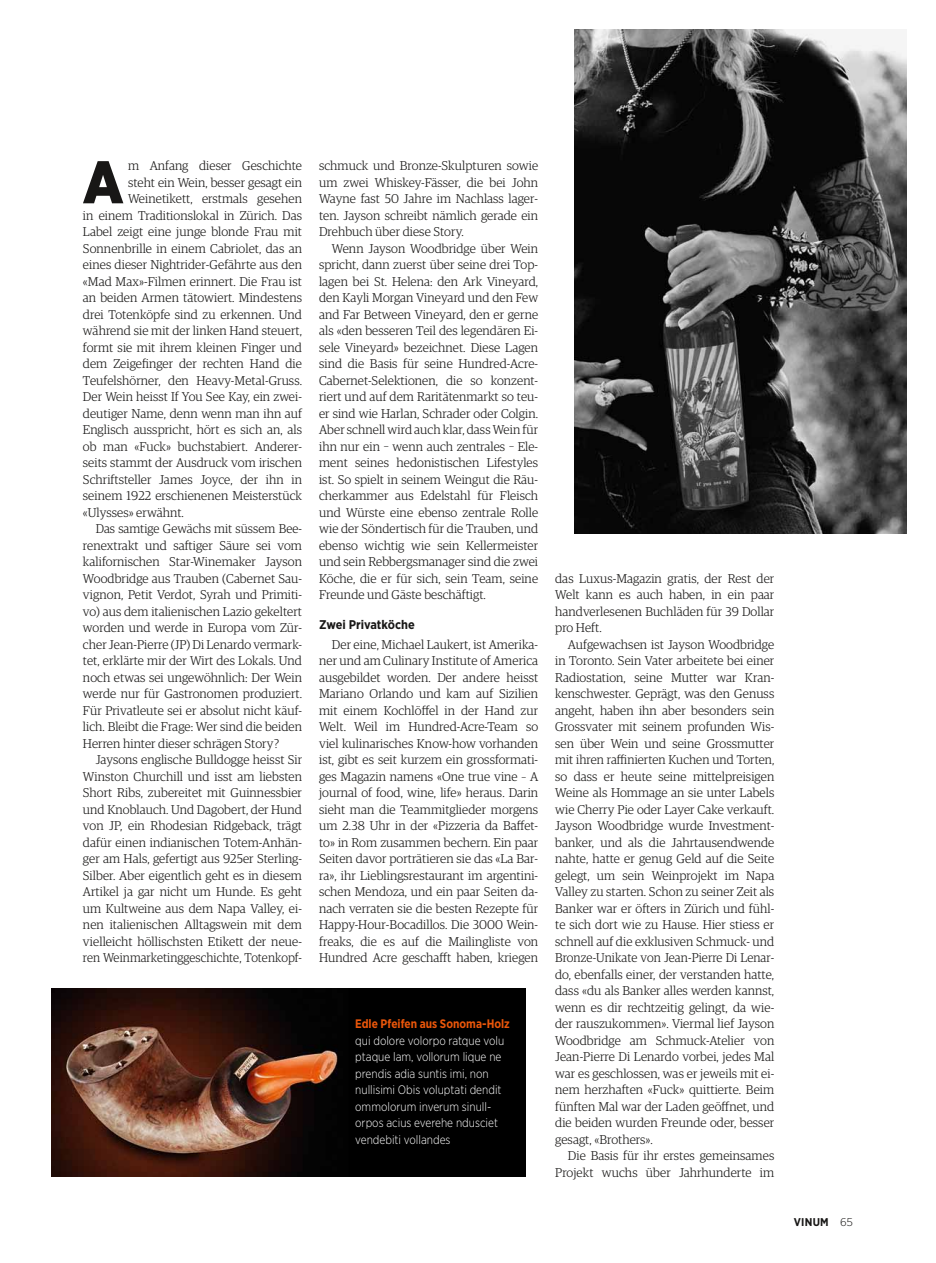
<style>
.page{position:relative;width:936px;height:1263px;background:#fff}
.page>*{position:absolute;margin:0;border:0;box-sizing:border-box;transform-origin:0 0}
.t1{font:900 59.85px "Gotham Narrow";color:#181716}
.t2{font:300 12.75px/16.5px "Guardian Egyp";letter-spacing:.005em;color:#181716;text-align:justify}
.t3{font:700 12.6px "Gotham Narrow";letter-spacing:-.005em;color:#181716}
.t4{font:300 12.3px/16.5px "Gotham Narrow";color:#fff;scale:.95 1}
.t5{font:700 12.3px "Gotham Narrow";color:#ea560a;scale:.95 1}
.t6{font:700 11.25px "Gotham Narrow";color:#181716}
.t7{font:300 11.25px "Gotham Narrow";color:#181716;scale:1.1 1}
</style>
<div class="page">
<img style="left:574px;top:30px;width:332px;height:503px">
<img style="left:51px;top:989px;width:474px;height:188px">
<h1 class="t1" style="left:83px;top:143px;width:42px">A</h1>
<p class="t2" style="left:128px;top:157px;width:175px">m Anfang dieser Geschichte</p>
<p class="t2" style="left:128px;top:173px;width:175px">steht ein Wein, besser gesagt ein</p>
<p class="t2" style="left:128px;top:190px;width:175px">Weinetikett, erstmals gesehen</p>
<p class="t2" style="left:83px;top:206px;width:220px">in einem Traditionslokal in Zürich. Das</p>
<p class="t2" style="left:83px;top:223px;width:220px">Label zeigt eine junge blonde Frau mit</p>
<p class="t2" style="left:83px;top:239px;width:220px">Sonnenbrille in einem Cabriolet, das an</p>
<p class="t2" style="left:83px;top:256px;width:220px">eines dieser Nightrider-Gefährte aus den</p>
<p class="t2" style="left:83px;top:272px;width:220px">«Mad Max»-Filmen erinnert. Die Frau ist</p>
<p class="t2" style="left:83px;top:289px;width:220px">an beiden Armen tätowiert. Mindestens</p>
<p class="t2" style="left:83px;top:305px;width:220px">drei Totenköpfe sind zu erkennen. Und</p>
<p class="t2" style="left:83px;top:322px;width:220px">während sie mit der linken Hand steuert,</p>
<p class="t2" style="left:83px;top:338px;width:220px">formt sie mit ihrem kleinen Finger und</p>
<p class="t2" style="left:83px;top:355px;width:220px">dem Zeigefinger der rechten Hand die</p>
<p class="t2" style="left:83px;top:371px;width:220px">Teufelshörner, den Heavy-Metal-Gruss.</p>
<p class="t2" style="left:83px;top:388px;width:220px">Der Wein heisst If You See Kay, ein zwei-</p>
<p class="t2" style="left:83px;top:404px;width:220px">deutiger Name, denn wenn man ihn auf</p>
<p class="t2" style="left:83px;top:421px;width:221px">Englisch ausspricht, hört es sich an, als</p>
<p class="t2" style="left:83px;top:437px;width:220px">ob man «Fuck» buchstabiert. Anderer-</p>
<p class="t2" style="left:83px;top:454px;width:220px">seits stammt der Ausdruck vom irischen</p>
<p class="t2" style="left:83px;top:470px;width:220px">Schriftsteller James Joyce, der ihn in</p>
<p class="t2" style="left:83px;top:487px;width:220px">seinem 1922 erschienenen Meisterstück</p>
<p class="t2" style="left:83px;top:503px;width:102px">«Ulysses» erwähnt.</p>
<p class="t2" style="left:96px;top:520px;width:208px">Das samtige Gewächs mit süssem Bee-</p>
<p class="t2" style="left:83px;top:536px;width:220px">renextrakt und saftiger Säure sei vom</p>
<p class="t2" style="left:83px;top:553px;width:220px">kalifornischen Star-Winemaker Jayson</p>
<p class="t2" style="left:83px;top:569px;width:220px">Woodbridge aus Trauben (Cabernet Sau-</p>
<p class="t2" style="left:83px;top:586px;width:220px">vignon, Petit Verdot, Syrah und Primiti-</p>
<p class="t2" style="left:83px;top:602px;width:220px">vo) aus dem italienischen Lazio gekeltert</p>
<p class="t2" style="left:83px;top:619px;width:220px">worden und werde in Europa vom Zür-</p>
<p class="t2" style="left:83px;top:635px;width:220px">cher Jean-Pierre (JP) Di Lenardo vermark-</p>
<p class="t2" style="left:83px;top:652px;width:220px">tet, erklärte mir der Wirt des Lokals. Und</p>
<p class="t2" style="left:83px;top:668px;width:220px">noch etwas sei ungewöhnlich: Der Wein</p>
<p class="t2" style="left:83px;top:685px;width:220px">werde nur für Gastronomen produziert.</p>
<p class="t2" style="left:83px;top:701px;width:220px">Für Privatleute sei er absolut nicht käuf-</p>
<p class="t2" style="left:83px;top:718px;width:221px">lich. Bleibt die Frage: Wer sind die beiden</p>
<p class="t2" style="left:83px;top:734px;width:198px">Herren hinter dieser schrägen Story?</p>
<p class="t2" style="left:96px;top:751px;width:208px">Jaysons englische Bulldogge heisst Sir</p>
<p class="t2" style="left:83px;top:767px;width:220px">Winston Churchill und isst am liebsten</p>
<p class="t2" style="left:83px;top:784px;width:220px">Short Ribs, zubereitet mit Guinnessbier</p>
<p class="t2" style="left:83px;top:800px;width:220px">und Knoblauch. Und Dagobert, der Hund</p>
<p class="t2" style="left:83px;top:817px;width:220px">von JP, ein Rhodesian Ridgeback, trägt</p>
<p class="t2" style="left:83px;top:833px;width:220px">dafür einen indianischen Totem-Anhän-</p>
<p class="t2" style="left:83px;top:850px;width:220px">ger am Hals, gefertigt aus 925er Sterling-</p>
<p class="t2" style="left:83px;top:866px;width:220px">Silber. Aber eigentlich geht es in diesem</p>
<p class="t2" style="left:83px;top:883px;width:220px">Artikel ja gar nicht um Hunde. Es geht</p>
<p class="t2" style="left:83px;top:899px;width:220px">um Kultweine aus dem Napa Valley, ei-</p>
<p class="t2" style="left:83px;top:916px;width:220px">nen italienischen Alltagswein mit dem</p>
<p class="t2" style="left:83px;top:932px;width:220px">vielleicht höllischsten Etikett der neue-</p>
<p class="t2" style="left:83px;top:949px;width:220px">ren Weinmarketinggeschichte, Totenkopf-</p>
<p class="t2" style="left:319px;top:157px;width:220px">schmuck und Bronze-Skulpturen sowie um zwei Whiskey-Fässer, die bei John Wayne fast 50 Jahre im Nachlass lager&shy;ten. Jayson schreibt nämlich gerade ein Drehbuch über diese Story.</p>
<p class="t2" style="left:319px;top:239px;width:221px;text-indent:13px">Wenn Jayson Woodbridge über Wein spricht, dann zuerst über seine drei Top&shy;lagen bei St. Helena: den Ark Vineyard, den Kayli Morgan Vineyard und den Few and Far Between Vineyard, den er gerne als «den besseren Teil des legendären Ei&shy;sele Vineyard» bezeichnet. Diese Lagen sind die Basis für seine Hundred-Acre-Cabernet-Selektionen, die so konzent&shy;riert und auf dem Raritätenmarkt so teu&shy;er sind wie Harlan, Schrader oder Colgin.<br>Aber schnell wird auch klar, dass Wein für ihn nur ein – wenn auch zentrales – Ele&shy;ment seines hedonistischen Lifestyles ist. So spielt in seinem Weingut die Räu&shy;cherkammer aus Edelstahl für Fleisch und Würste eine ebenso zentrale Rolle wie der Söndertisch für die Trauben, und ebenso wichtig wie sein Kellermeister und sein Rebbergsmanager sind die zwei Köche, die er für sich, sein Team, seine Freunde und Gäste beschäftigt.</p>
<p class="t3" style="left:319px;top:617px;width:97px">Zwei Privatköche</p>
<p class="t2" style="left:319px;top:635px;width:221px;text-indent:13px">Der eine, Michael Laukert, ist Amerika&shy;ner und am Culinary Institute of America ausgebildet worden. Der andere heisst Mariano Orlando und kam auf Sizilien mit einem Kochlöffel in der Hand zur Welt. Weil im Hundred-Acre-Team so viel kulinarisches Know-how vorhanden ist, gibt es seit kurzem ein grossformati&shy;ges Magazin namens «One true vine – A journal of food, wine, life» heraus. Darin sieht man die Teammitglieder morgens um 2.38 Uhr in der «Pizzeria da Baffet&shy;to» in Rom zusammen bechern. Ein paar Seiten davor porträtieren sie das «La Bar&shy;ra», ihr Lieblingsrestaurant im argentini&shy;schen Mendoza, und ein paar Seiten da&shy;nach verraten sie die besten Rezepte für Happy-Hour-Bocadillos. Die 3000 Wein&shy;freaks, die es auf die Mailingliste von Hundred Acre geschafft haben, kriegen</p>
<p class="t5" style="left:355px;top:1016px;width:164px">Edle Pfeifen aus Sonoma-Holz</p>
<p class="t4" style="left:355px;top:1032px;width:158px">qui dolore volorpo ratque volu ptaque lam, vollorum lique ne prendis adia suntis imi, non nullisimi Obis voluptati dendit ommolorum inverum sinull&shy;orpos acius everehe ndusciet vendebiti vollandes</p>
<p class="t2" style="left:555px;top:569px;width:221px">das Luxus-Magazin gratis, der Rest der Welt kann es auch haben, in ein paar handverlesenen Buchläden für 39 Dollar pro Heft.</p>
<p class="t2" style="left:555px;top:635px;width:221px;text-indent:13px">Aufgewachsen ist Jayson Woodbridge in Toronto. Sein Vater arbeitete bei einer Radiostation, seine Mutter war Kran&shy;kenschwester. Geprägt, was den Genuss angeht, haben ihn aber besonders sein Grossvater mit seinem profunden Wis&shy;sen über Wein und seine Grossmutter mit ihren raffinierten Kuchen und Torten, so dass er heute seine mittelpreisigen Weine als Hommage an sie unter Labels wie Cherry Pie oder Layer Cake verkauft.<br>Jayson Woodbridge wurde Investment&shy;banker, und als die Jahrtausendwende nahte, hatte er genug Geld auf die Seite gelegt, um sein Weinprojekt im Napa Valley zu starten. Schon zu seiner Zeit als Banker war er öfters in Zürich und fühl&shy;te sich dort wie zu Hause. Hier stiess er schnell auf die exklusiven Schmuck- und Bronze-Unikate von Jean-Pierre Di Lenar&shy;do, ebenfalls einer, der verstanden hatte, dass «du als Banker alles werden kannst, wenn es dir rechtzeitig gelingt, da wie&shy;der rauszukommen». Viermal lief Jayson Woodbridge am Schmuck-Atelier von Jean-Pierre Di Lenardo vorbei, jedes Mal war es geschlossen, was er jeweils mit ei&shy;nem herzhaften «Fuck» quittierte. Beim fünften Mal war der Laden geöffnet, und die beiden wurden Freunde oder, besser gesagt, «Brothers».</p>
<p class="t2" style="left:555px;top:1147px;width:220px;text-align:right">Die Basis für ihr erstes gemeinsames<br>Projekt wuchs über Jahrhunderte im</p>
<p class="t6" style="left:793px;top:1215px;width:28px">VINUM</p>
<p class="t7" style="left:840px;top:1215px;width:13px">65</p>
</div>
